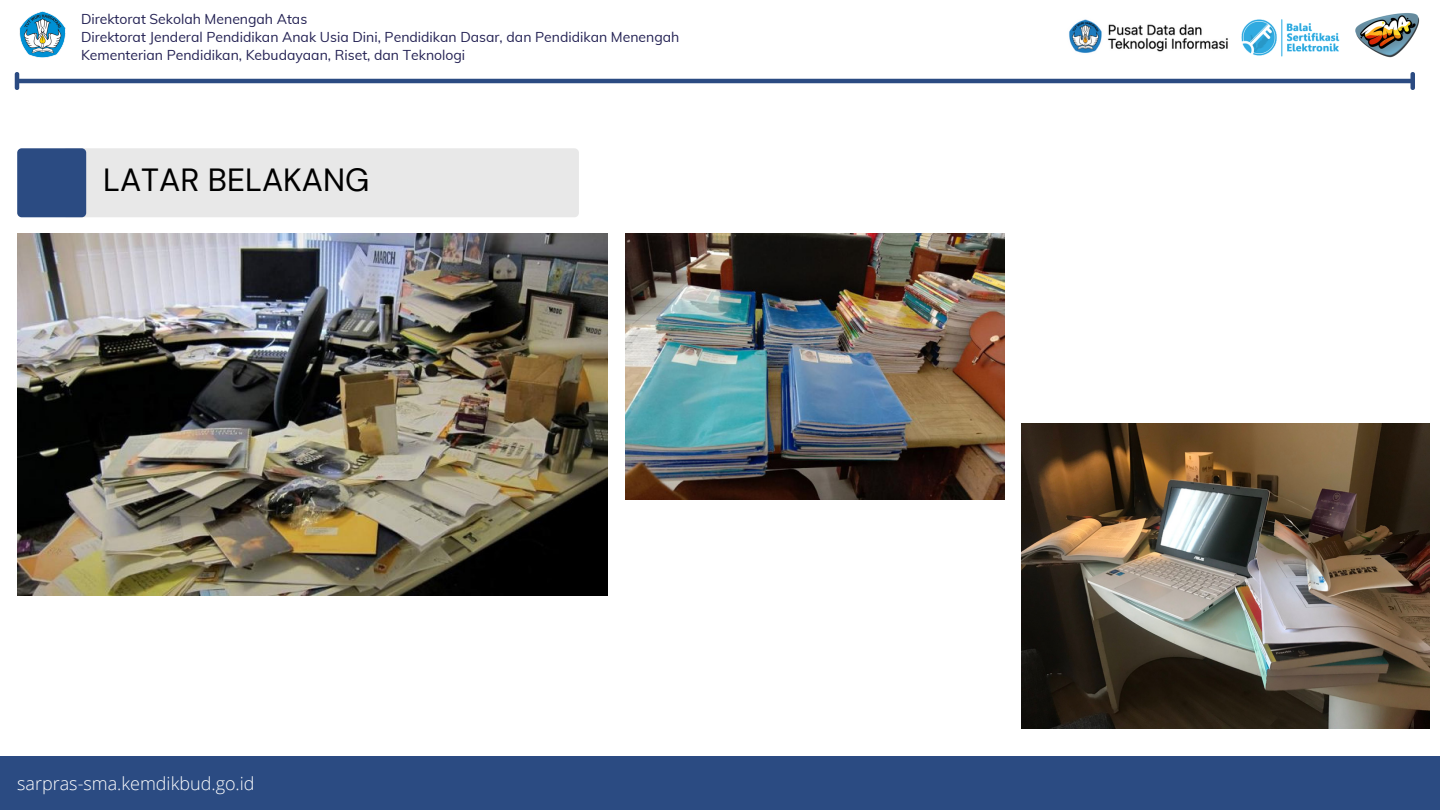
<style>
.page{position:relative;width:1440px;height:810px;background:#fff}
.page>*{position:absolute;margin:0;border:0;box-sizing:border-box;transform-origin:0 0}
.t1{font:32px "DM Sans";color:#000}
.t2{font:300 18px "Open Sans";color:#fff}
.t3{font:14px/18px "Muli";color:#242254}
</style>
<div class="page">
<div style="left:0;top:756px;width:1440px;height:54px;background:#2b4b82"></div>
<div style="left:62px;top:148px;width:517px;height:69px;background:#e8e8e8;border-radius:4px"></div>
<div style="left:17px;top:148px;width:69px;height:69px;background:#2b4b82;border-radius:4px"></div>
<img style="left:19px;top:11px;width:47px;height:47px">
<img style="left:1355px;top:13px;width:65px;height:45px">
<img style="left:1241px;top:19px;width:99px;height:38px">
<hr style="left:19px;top:79px;width:1392px;height:4px;background:#2b4b82">
<svg style="left:15px;top:72px;width:4px;height:18px"></svg>
<svg style="left:1411px;top:72px;width:4px;height:18px"></svg>
<img style="left:1069px;top:19px;width:159px;height:34px">
<img style="left:17px;top:233px;width:590px;height:362px">
<img style="left:625px;top:233px;width:379px;height:266px">
<img style="left:1022px;top:423px;width:407px;height:306px">
<p class="t3" style="left:81px;top:10px;width:600px">Direktorat Sekolah Menengah Atas<br>Direktorat Jenderal Pendidikan Anak Usia Dini, Pendidikan Dasar, dan Pendidikan Menengah<br>Kementerian Pendidikan, Kebudayaan, Riset, dan Teknologi</p>
<h1 class="t1" style="left:103px;top:160px;width:268px">LATAR BELAKANG</h1>
<p class="t2" style="left:17px;top:771px;width:239px">sarpras-sma.kemdikbud.go.id</p>
</div>
